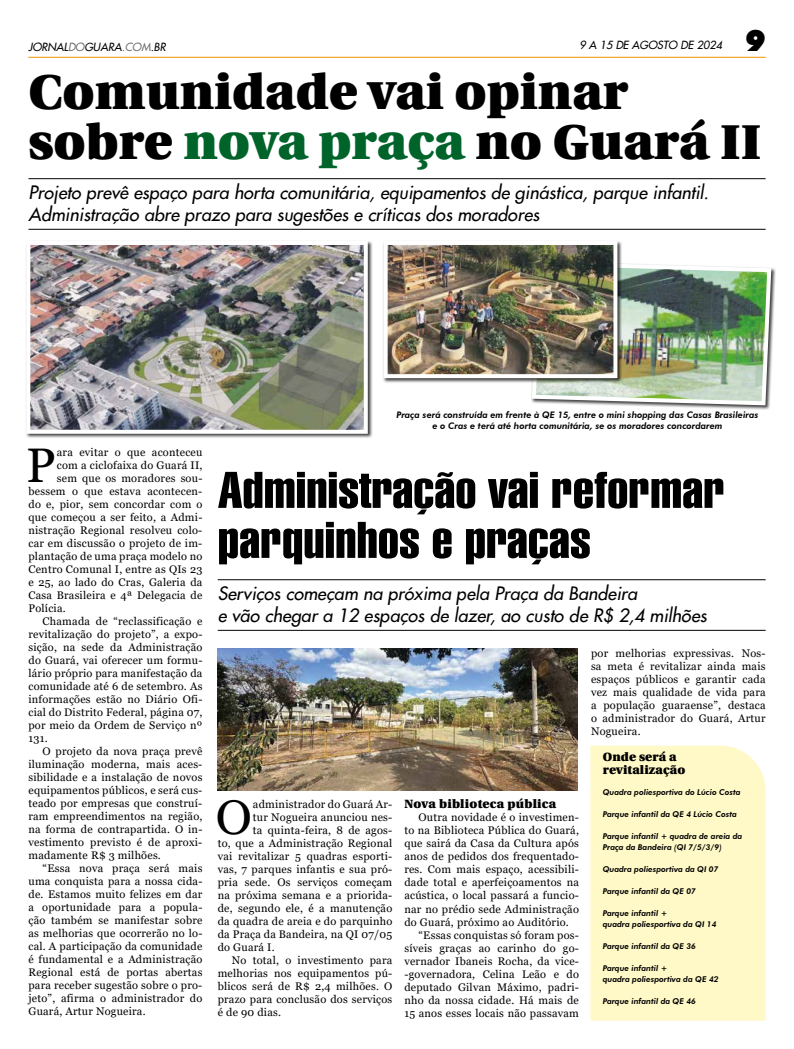
<style>
.page{position:relative;width:794px;height:1049px;background:#fff}
.page>*{position:absolute;margin:0;border:0;box-sizing:border-box;transform-origin:0 0}
.t1{font:50px/50px "Swiss 911 BT Extra Compressed";color:#000;scale:1.25 1}
.t2{font:900 49px/50px "Utopia";color:#000}
.t3{font:48.5px "Georgia";color:#000}
.t4{font:900 29.6px "Futura BT";color:#000}
.t5{font:italic 18px/22px "Futura 2";color:#000}
.t6{font:900 12px/13px "Utopia";letter-spacing:.015em;color:#000}
.t7{font:11px/13px "Georgia";letter-spacing:.02em;color:#000;text-align:justify}
.t8{font:italic 11px "Futura 2";color:#000}
.t9{font:italic 800 9px/11px "Futura BT";color:#000;text-align:center}
.t10{font:italic 800 8px/11px "Futura BT";color:#000}
.s1{color:#706f6f}
.s2{color:#00642a}
</style>
<div class="page">
<hr style="left:28px;top:57px;width:737px;height:1px;background:#f39200">
<div style="left:531px;top:261px;width:245px;height:149px;background:#000;opacity:.75"></div>
<img style="left:531px;top:261px;width:242px;height:146px">
<hr style="left:28px;top:178px;width:737px;height:1px;background:#000">
<hr style="left:28px;top:229px;width:737px;height:1px;background:#000">
<div style="left:25px;top:240px;width:348px;height:199px;background:#000;opacity:.75"></div>
<img style="left:31px;top:246px;width:332px;height:183px">
<div style="left:26px;top:241px;width:342px;height:193px;border:4px solid #fff"></div>
<div style="left:382px;top:240px;width:240px;height:143px;background:#000;opacity:.75"></div>
<img style="left:389px;top:246px;width:223px;height:127px">
<div style="left:384px;top:241px;width:233px;height:137px;border:4px solid #fff"></div>
<hr style="left:218px;top:579px;width:547px;height:1px;background:#000">
<hr style="left:218px;top:630px;width:547px;height:1px;background:#000">
<img style="left:218px;top:649px;width:360px;height:142px">
<div style="left:590px;top:746px;width:175px;height:274px;background:#fff9c7"></div>
<p class="t8" style="left:28px;top:39px;width:139px">JORNAL<span class="s1">DO</span>GUARA<span class="s1">.COM</span>.BR</p>
<p class="t8" style="left:579px;top:37px;width:144px">9 A 15 DE AGOSTO DE 2024</p>
<h3 class="t4" style="left:745px;top:22px;width:22px">9</h3>
<h2 class="t2" style="left:28px;top:68px;width:734px">Comunidade vai opinar sobre <span class="s2">nova praça</span> no Guará II</h2>
<h3 class="t5" style="left:28px;top:181px;width:682px">Projeto prevê espaço para horta comunitária, equipamentos de ginástica, parque infantil.<br>Administração abre prazo para sugestões e críticas dos moradores</h3>
<h3 class="t3" style="left:26px;top:436px;width:31px">P</h3>
<p class="t7" style="left:57px;top:446px;width:147px">ara evitar o que aconteceu</p>
<p class="t7" style="left:57px;top:459px;width:147px">com a ciclofaixa do Guará II,</p>
<p class="t7" style="left:57px;top:472px;width:147px">sem que os moradores sou-</p>
<p class="t7" style="left:28px;top:485px;width:175px">bessem o que estava acontecen-</p>
<p class="t7" style="left:28px;top:498px;width:175px">do e, pior, sem concordar com o</p>
<p class="t7" style="left:28px;top:511px;width:175px">que começou a ser feito, a Admi-</p>
<p class="t7" style="left:28px;top:524px;width:175px">nistração Regional resolveu colo-</p>
<p class="t7" style="left:28px;top:537px;width:175px">car em discussão o projeto de im-</p>
<p class="t7" style="left:28px;top:550px;width:175px">plantação de uma praça modelo no</p>
<p class="t7" style="left:28px;top:563px;width:175px">Centro Comunal I, entre as QIs 23</p>
<p class="t7" style="left:28px;top:576px;width:175px">e 25, ao lado do Cras, Galeria da</p>
<p class="t7" style="left:28px;top:589px;width:175px">Casa Brasileira e 4ª Delegacia de</p>
<p class="t7" style="left:28px;top:602px;width:39px">Polícia.</p>
<p class="t7" style="left:43px;top:615px;width:161px">Chamada de “reclassificação e</p>
<p class="t7" style="left:28px;top:628px;width:175px">revitalização do projeto”, a expo-</p>
<p class="t7" style="left:28px;top:641px;width:175px">sição, na sede da Administração</p>
<p class="t7" style="left:28px;top:654px;width:175px">do Guará, vai oferecer um formu-</p>
<p class="t7" style="left:28px;top:667px;width:175px">lário próprio para manifestação da</p>
<p class="t7" style="left:28px;top:680px;width:175px">comunidade até 6 de setembro. As</p>
<p class="t7" style="left:28px;top:693px;width:175px">informações estão no Diário Ofi-</p>
<p class="t7" style="left:28px;top:706px;width:175px">cial do Distrito Federal, página 07,</p>
<p class="t7" style="left:28px;top:719px;width:175px">por meio da Ordem de Serviço nº</p>
<p class="t7" style="left:28px;top:732px;width:21px">131.</p>
<p class="t7" style="left:43px;top:745px;width:161px">O projeto da nova praça prevê</p>
<p class="t7" style="left:28px;top:758px;width:175px">iluminação moderna, mais aces-</p>
<p class="t7" style="left:28px;top:771px;width:175px">sibilidade e a instalação de novos</p>
<p class="t7" style="left:28px;top:784px;width:175px">equipamentos públicos, e será cus-</p>
<p class="t7" style="left:28px;top:797px;width:175px">teado por empresas que construí-</p>
<p class="t7" style="left:28px;top:810px;width:175px">ram empreendimentos na região,</p>
<p class="t7" style="left:28px;top:823px;width:175px">na forma de contrapartida. O in-</p>
<p class="t7" style="left:28px;top:836px;width:175px">vestimento previsto é de aproxi-</p>
<p class="t7" style="left:28px;top:849px;width:134px">madamente R$ 3 milhões.</p>
<p class="t7" style="left:43px;top:862px;width:161px">“Essa nova praça será mais</p>
<p class="t7" style="left:28px;top:875px;width:175px">uma conquista para a nossa cida-</p>
<p class="t7" style="left:28px;top:888px;width:175px">de. Estamos muito felizes em dar</p>
<p class="t7" style="left:28px;top:901px;width:175px">a oportunidade para a popula-</p>
<p class="t7" style="left:28px;top:914px;width:175px">ção também se manifestar sobre</p>
<p class="t7" style="left:28px;top:927px;width:175px">as melhorias que ocorrerão no lo-</p>
<p class="t7" style="left:28px;top:940px;width:175px">cal. A participação da comunidade</p>
<p class="t7" style="left:28px;top:953px;width:175px">é fundamental e a Administração</p>
<p class="t7" style="left:28px;top:966px;width:175px">Regional está de portas abertas</p>
<p class="t7" style="left:28px;top:979px;width:175px">para receber sugestão sobre o pro-</p>
<p class="t7" style="left:28px;top:992px;width:175px">jeto”, afirma o administrador do</p>
<p class="t7" style="left:28px;top:1005px;width:119px">Guará, Artur Nogueira.</p>
<p class="t9" style="left:396px;top:409px;width:364px">Praça será construída em frente à QE 15, entre o mini shopping das Casas Brasileiras e o Cras e terá até horta comunitária, se os moradores concordarem</p>
<h1 class="t1" style="left:218px;top:466px;width:406px">Administração vai reformar parquinhos e praças</h1>
<h3 class="t5" style="left:218px;top:582px;width:490px">Serviços começam na próxima pela Praça da Bandeira<br>e vão chegar a 12 espaços de lazer, ao custo de R$ 2,4 milhões</h3>
<h3 class="t3" style="left:216px;top:788px;width:38px">O</h3>
<p class="t7" style="left:253px;top:798px;width:141px">administrador do Guará Ar-</p>
<p class="t7" style="left:253px;top:811px;width:141px">tur Nogueira anunciou nes-</p>
<p class="t7" style="left:253px;top:824px;width:141px">ta quinta-feira, 8 de agos-</p>
<p class="t7" style="left:218px;top:837px;width:176px">to, que a Administração Regional</p>
<p class="t7" style="left:218px;top:850px;width:176px">vai revitalizar 5 quadras esporti-</p>
<p class="t7" style="left:218px;top:863px;width:176px">vas, 7 parques infantis e sua pró-</p>
<p class="t7" style="left:218px;top:876px;width:176px">pria sede. Os serviços começam</p>
<p class="t7" style="left:218px;top:889px;width:176px">na próxima semana e a priorida-</p>
<p class="t7" style="left:218px;top:902px;width:176px">de, segundo ele, é a manutenção</p>
<p class="t7" style="left:218px;top:915px;width:176px">da quadra de areia e do parquinho</p>
<p class="t7" style="left:218px;top:928px;width:176px">da Praça da Bandeira, na QI 07/05</p>
<p class="t7" style="left:218px;top:941px;width:58px">do Guará I.</p>
<p class="t7" style="left:232px;top:954px;width:162px">No total, o investimento para</p>
<p class="t7" style="left:218px;top:967px;width:176px">melhorias nos equipamentos pú-</p>
<p class="t7" style="left:218px;top:980px;width:176px">blicos será de R$ 2,4 milhões. O</p>
<p class="t7" style="left:218px;top:993px;width:176px">prazo para conclusão dos serviços</p>
<p class="t7" style="left:218px;top:1006px;width:65px">é de 90 dias.</p>
<p class="t6" style="left:404px;top:798px;width:153px">Nova biblioteca pública</p>
<p class="t7" style="left:418px;top:811px;width:162px">Outra novidade é o investimen-</p>
<p class="t7" style="left:404px;top:824px;width:176px">to na Biblioteca Pública do Guará,</p>
<p class="t7" style="left:404px;top:837px;width:176px">que sairá da Casa da Cultura após</p>
<p class="t7" style="left:404px;top:850px;width:176px">anos de pedidos dos frequentado-</p>
<p class="t7" style="left:404px;top:863px;width:176px">res. Com mais espaço, acessibili-</p>
<p class="t7" style="left:404px;top:876px;width:176px">dade total e aperfeiçoamentos na</p>
<p class="t7" style="left:404px;top:889px;width:176px">acústica, o local passará a funcio-</p>
<p class="t7" style="left:404px;top:902px;width:176px">nar no prédio sede Administração</p>
<p class="t7" style="left:404px;top:915px;width:166px">do Guará, próximo ao Auditório.</p>
<p class="t7" style="left:418px;top:928px;width:162px">“Essas conquistas só foram pos-</p>
<p class="t7" style="left:404px;top:941px;width:176px">síveis graças ao carinho do go-</p>
<p class="t7" style="left:404px;top:954px;width:176px">vernador Ibaneis Rocha, da vice-</p>
<p class="t7" style="left:404px;top:967px;width:176px">-governadora, Celina Leão e do</p>
<p class="t7" style="left:404px;top:980px;width:176px">deputado Gilvan Máximo, padri-</p>
<p class="t7" style="left:404px;top:993px;width:176px">nho da nossa cidade. Há mais de</p>
<p class="t7" style="left:404px;top:1006px;width:176px">15 anos esses locais não passavam</p>
<p class="t7" style="left:591px;top:647px;width:176px">por melhorias expressivas. Nos&shy;sa meta é revitalizar ainda mais espaços públicos e garantir cada vez mais qualidade de vida para a população guaraense”, destaca o administrador do Guará, Artur Nogueira.</p>
<p class="t6" style="left:603px;top:751px;width:84px">Onde será a revitalização</p>
<p class="t10" style="left:603px;top:787px;width:139px">Quadra poliesportiva do Lúcio Costa</p>
<p class="t10" style="left:603px;top:809px;width:136px">Parque infantil da QE 4 Lúcio Costa</p>
<p class="t10" style="left:603px;top:831px;width:141px">Parque infantil + quadra de areia da<br>Praça da Bandeira (QI 7/5/3/9)</p>
<p class="t10" style="left:603px;top:864px;width:117px">Quadra poliesportiva da QI 07</p>
<p class="t10" style="left:603px;top:886px;width:95px">Parque infantil da QE 07</p>
<p class="t10" style="left:603px;top:908px;width:115px">Parque infantil +<br>quadra poliesportiva da QI 14</p>
<p class="t10" style="left:603px;top:941px;width:95px">Parque infantil da QE 36</p>
<p class="t10" style="left:603px;top:963px;width:117px">Parque infantil +<br>quadra poliesportiva da QE 42</p>
<p class="t10" style="left:603px;top:996px;width:95px">Parque infantil da QE 46</p>
</div>
